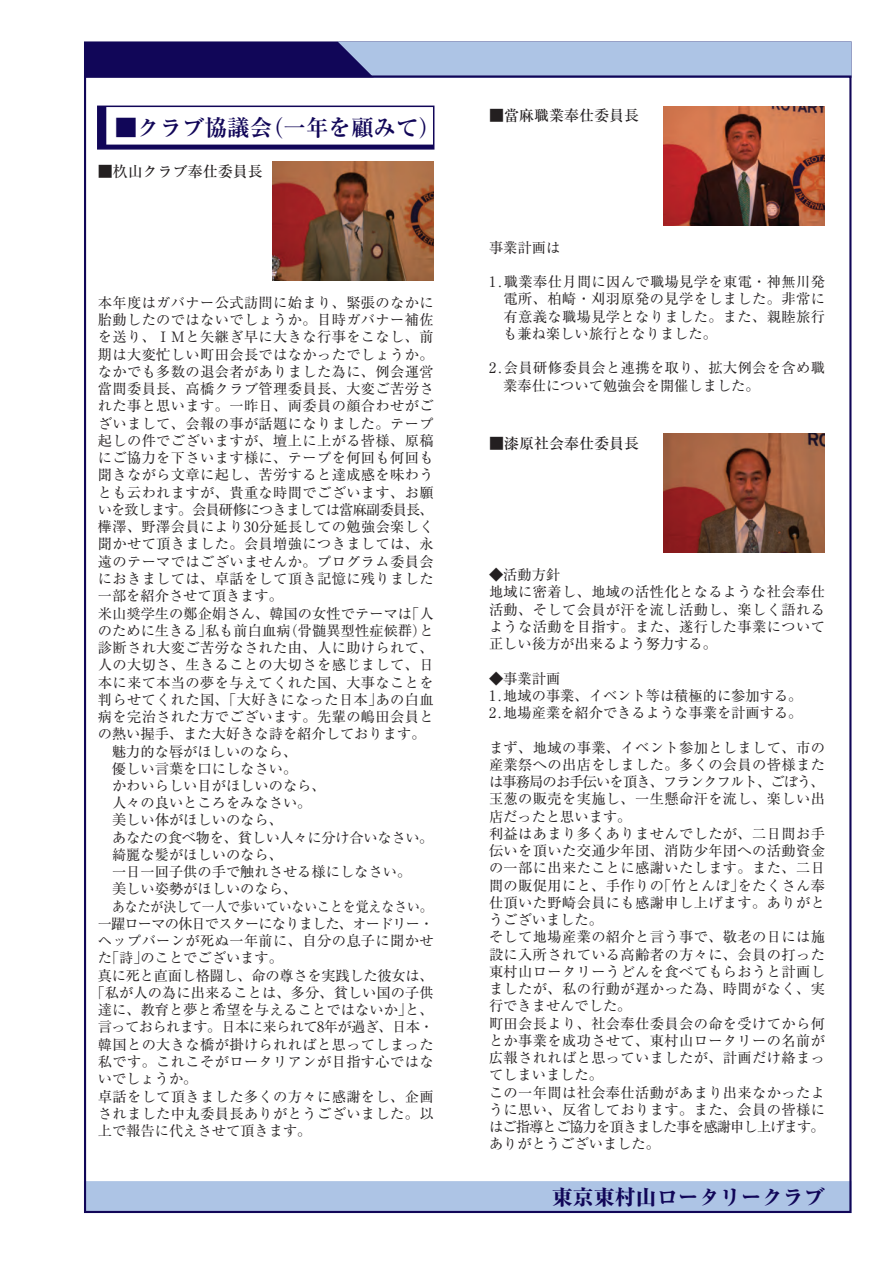
<style>
.page{position:relative;width:893px;height:1263px;background:#fff}
.page>*{position:absolute;margin:0;border:0;box-sizing:border-box;transform-origin:0 0}
.t1{font:700 22.5px "Ryumin Pro";color:#110658}
.t2{font:800 21px "Ryumin Pro";color:#110658}
.t3{font:500 15px "Ryumin Pro";color:#231f20}
.t4{font:14.25px/17.2px "Ryumin Pro";letter-spacing:.025em;color:#231f20}
.t5{font:14.25px/17.2px "Ryumin Pro";letter-spacing:.005em;color:#231f20;scale:.9 1}
.t6{font:14.25px/17.2px "Ryumin Pro";color:#231f20}
</style>
<div class="page">
<div style="left:84px;top:41px;width:767px;height:37px;background:#110658;border:2px solid #110658"></div>
<svg style="left:335px;top:41px;width:517px;height:38px;background:#a0b2d7"></svg>
<div style="left:84px;top:1181px;width:767px;height:32px;background:#adc4e5"></div>
<img style="left:663px;top:434px;width:162px;height:119px">
<svg style="left:100px;top:109px;width:331px;height:38px"></svg>
<div style="left:97px;top:106px;width:337px;height:44px;border:2px solid #110658"></div>
<img style="left:272px;top:162px;width:162px;height:119px">
<img style="left:663px;top:106px;width:162px;height:119px">
<h1 class="t1" style="left:115px;top:109px;width:317px">■クラブ協議会(一年を顧みて)</h1>
<p class="t3" style="left:98px;top:159px;width:167px">■杦山クラブ奉仕委員長</p>
<p class="t4" style="left:98px;top:293px;width:337px">本年度はガバナー公式訪問に始まり、緊張のなかに胎動したのではないでしょうか。目時ガバナー補佐を送り、ＩＭと矢継ぎ早に大きな行事をこなし、前期は大変忙しい町田会長ではなかったでしょうか。なかでも多数の退会者がありました為に、例会運営當間委員長、高橋クラブ管理委員長、大変ご苦労された事と思います。一昨日、両委員の顔合わせがございまして、会報の事が話題になりました。テープ起しの件でございますが、壇上に上がる皆様、原稿にご協力を下さいます様に、テープを何回も何回も聞きながら文章に起し、苦労すると達成感を味わうとも云われますが、貴重な時間でございます、お願いを致します。会員研修につきましては當麻副委員長、樺澤、野澤会員により30分延長しての勉強会楽しく聞かせて頂きました。会員増強につきましては、永遠のテーマではございませんか。プログラム委員会におきましては、卓話をして頂き記憶に残りました一部を紹介させて頂きます。<br>米山奨学生の鄭企娟さん、韓国の女性でテーマは｢人のために生きる｣私も前白血病(骨髄異型性症候群)と診断され大変ご苦労なされた由、人に助けられて、人の大切さ、生きることの大切さを感じまして、日本に来て本当の夢を与えてくれた国、大事なことを判らせてくれた国、｢大好きになった日本｣あの白血病を完治された方でございます。先輩の嶋田会員との熱い握手、また大好きな詩を紹介しております。　魅力的な唇がほしいのなら、<br>　優しい言葉を口にしなさい。<br>　かわいらしい目がほしいのなら、<br>　人々の良いところをみなさい。<br>　美しい体がほしいのなら、</p>
<p class="t6" style="left:98px;top:828px;width:337px;text-indent:14px">あなたの食べ物を、貧しい人々に分け合いなさい。　綺麗な髪がほしいのなら、<br>　一日一回子供の手で触れさせる様にしなさい。<br>　美しい姿勢がほしいのなら、</p>
<p class="t5" style="left:98px;top:897px;width:375px;text-indent:14px">あなたが決して一人で歩いていないことを覚えなさい。一躍ローマの休日でスターになりました、オードリー・ヘップバーンが死ぬ一年前に、自分の息子に聞かせた｢詩｣のことでございます。<br>真に死と直面し格闘し、命の尊さを実践した彼女は、｢私が人の為に出来ることは、多分、貧しい国の子供達に、教育と夢と希望を与えることではないか｣と、言っておられます。日本に来られて8年が過ぎ、日本・韓国との大きな橋が掛けられればと思ってしまった私です。これこそがロータリアンが目指す心ではないでしょうか。<br>卓話をして頂きました多くの方々に感謝をし、企画されました中丸委員長ありがとうございました。以上で報告に代えさせて頂きます。</p>
<p class="t3" style="left:489px;top:104px;width:151px">■當麻職業奉仕委員長</p>
<p class="t4" style="left:489px;top:238px;width:73px">事業計画は</p>
<p class="t4" style="left:489px;top:272px;width:337px;text-align:justify">1.職業奉仕月間に因んで職場見学を東電・神無川発　電所、柏崎・刈羽原発の見学をしました。非常に　有意義な職場見学となりました。また、親睦旅行　も兼ね楽しい旅行となりました。</p>
<p class="t4" style="left:503px;top:358px;width:323px;text-indent:-14px">2.会員研修委員会と連携を取り、拡大例会を含め職業奉仕について勉強会を開催しました。</p>
<p class="t3" style="left:489px;top:431px;width:151px">■漆原社会奉仕委員長</p>
<p class="t4" style="left:489px;top:565px;width:337px">◆活動方針<br>地域に密着し、地域の活性化となるような社会奉仕活動、そして会員が汗を流し活動し、楽しく語れるような活動を目指す。また、遂行した事業について正しい後方が出来るよう努力する。</p>
<p class="t6" style="left:489px;top:669px;width:315px">◆事業計画<br>1.地域の事業、イベント等は積極的に参加する。<br>2.地場産業を紹介できるような事業を計画する。</p>
<p class="t4" style="left:489px;top:738px;width:337px">まず、地域の事業、イベント参加としまして、市の産業祭への出店をしました。多くの会員の皆様または事務局のお手伝いを頂き、フランクフルト、ごぼう、玉葱の販売を実施し、一生懸命汗を流し、楽しい出店だったと思います。<br>利益はあまり多くありませんでしたが、二日間お手伝いを頂いた交通少年団、消防少年団への活動資金の一部に出来たことに感謝いたします。また、二日間の販促用にと、手作りの｢竹とんぼ｣をたくさん奉仕頂いた野崎会員にも感謝申し上げます。ありがとうございました。<br>そして地場産業の紹介と言う事で、敬老の日には施設に入所されている高齢者の方々に、会員の打った東村山ロータリーうどんを食べてもらおうと計画しましたが、私の行動が遅かった為、時間がなく、実行できませんでした。<br>町田会長より、社会奉仕委員会の命を受けてから何とか事業を成功させて、東村山ロータリーの名前が広報されればと思っていましたが、計画だけ絡まってしまいました。<br>この一年間は社会奉仕活動があまり出来なかったように思い、反省しております。また、会員の皆様にはご指導とご協力を頂きました事を感謝申し上げます。ありがとうございました。</p>
<h2 class="t2" style="left:552px;top:1180px;width:274px">東京東村山ロータリークラブ</h2>
</div>
